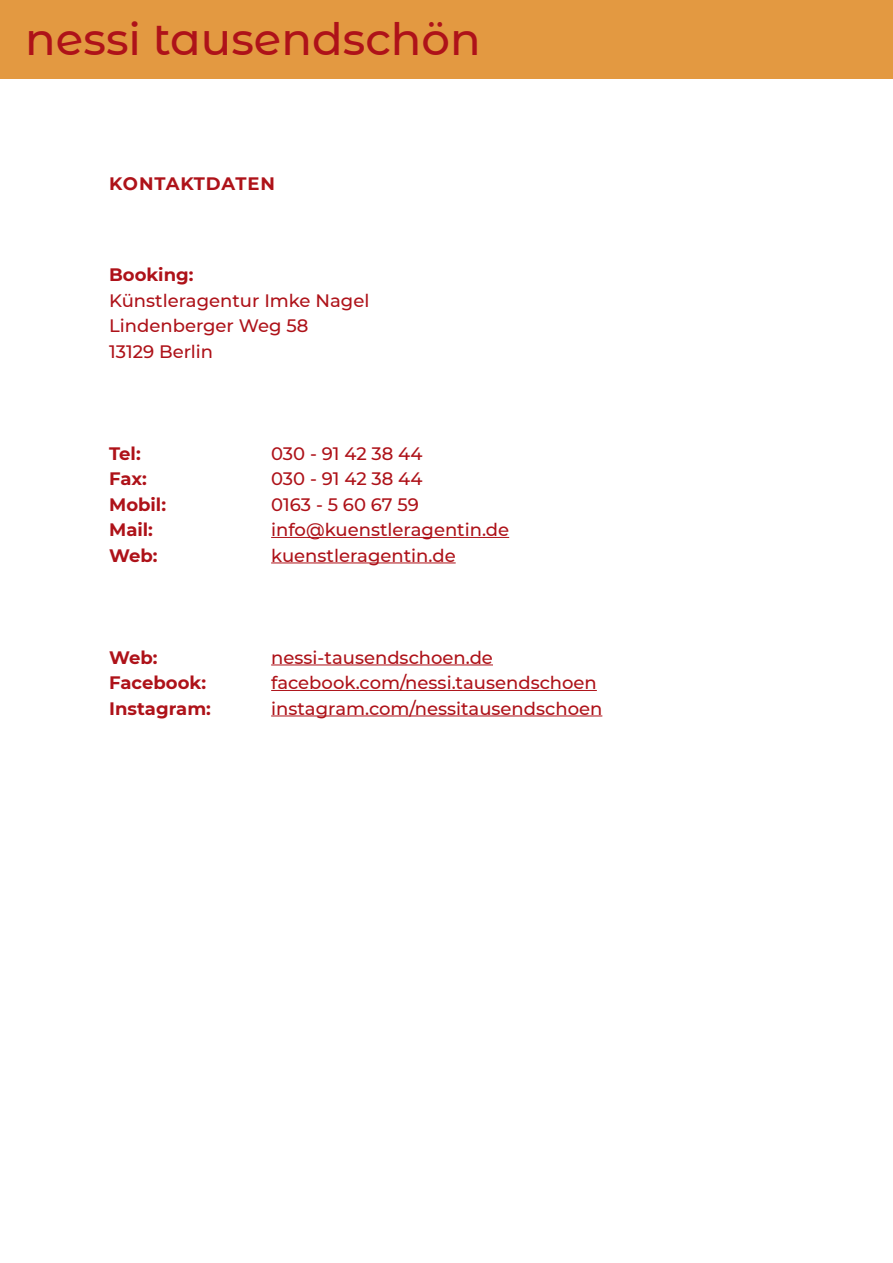
<style>
.page{position:relative;width:893px;height:1263px;background:#fff}
.page>*{position:absolute;margin:0;border:0;box-sizing:border-box;transform-origin:0 0}
.t1{font:500 45px "Montserrat Alternates";color:#ae1219}
.t2{font:500 18px/25.5px "Montserrat";color:#ae1219}
.t3{font:700 18px "Montserrat";color:#ae1219}
.t4{font:700 18px "Montserrat";letter-spacing:.05em;color:#ae1219}
</style>
<div class="page">
<div style="left:0;top:0;width:893px;height:79px;background:#e39941"></div>
<hr style="left:271px;top:537px;width:238px;height:1px;background:#ae1219">
<hr style="left:271px;top:562px;width:185px;height:1px;background:#ae1219">
<hr style="left:271px;top:664px;width:222px;height:1px;background:#ae1219">
<hr style="left:271px;top:690px;width:326px;height:1px;background:#ae1219">
<hr style="left:271px;top:715px;width:331px;height:1px;background:#ae1219">
<h1 class="t1" style="left:25px;top:8px;width:457px">nessi tausendschön</h1>
<p class="t4" style="left:109px;top:170px;width:167px">KONTAKTDATEN</p>
<p class="t3" style="left:109px;top:262px;width:86px">Booking:</p>
<p class="t2" style="left:109px;top:287px;width:262px">Künstleragentur Imke Nagel<br>Lindenberger Weg 58<br>13129 Berlin</p>
<p class="t3" style="left:109px;top:440px;width:33px">Tel:</p>
<p class="t2" style="left:271px;top:440px;width:153px">030 - 91 42 38 44</p>
<p class="t3" style="left:109px;top:466px;width:39px">Fax:</p>
<p class="t2" style="left:271px;top:465px;width:153px">030 - 91 42 38 44</p>
<p class="t3" style="left:109px;top:491px;width:58px">Mobil:</p>
<p class="t2" style="left:271px;top:491px;width:149px">0163 - 5 60 67 59</p>
<p class="t3" style="left:109px;top:517px;width:45px">Mail:</p>
<p class="t2" style="left:271px;top:516px;width:240px">info@kuenstleragentin.de</p>
<p class="t3" style="left:109px;top:542px;width:50px">Web:</p>
<p class="t2" style="left:271px;top:542px;width:186px">kuenstleragentin.de</p>
<p class="t3" style="left:109px;top:644px;width:50px">Web:</p>
<p class="t2" style="left:271px;top:644px;width:223px">nessi-tausendschoen.de</p>
<p class="t3" style="left:109px;top:670px;width:98px">Facebook:</p>
<p class="t2" style="left:271px;top:669px;width:327px">facebook.com/nessi.tausendschoen</p>
<p class="t3" style="left:109px;top:695px;width:103px">Instagram:</p>
<p class="t2" style="left:271px;top:695px;width:333px">instagram.com/nessitausendschoen</p>
</div>
